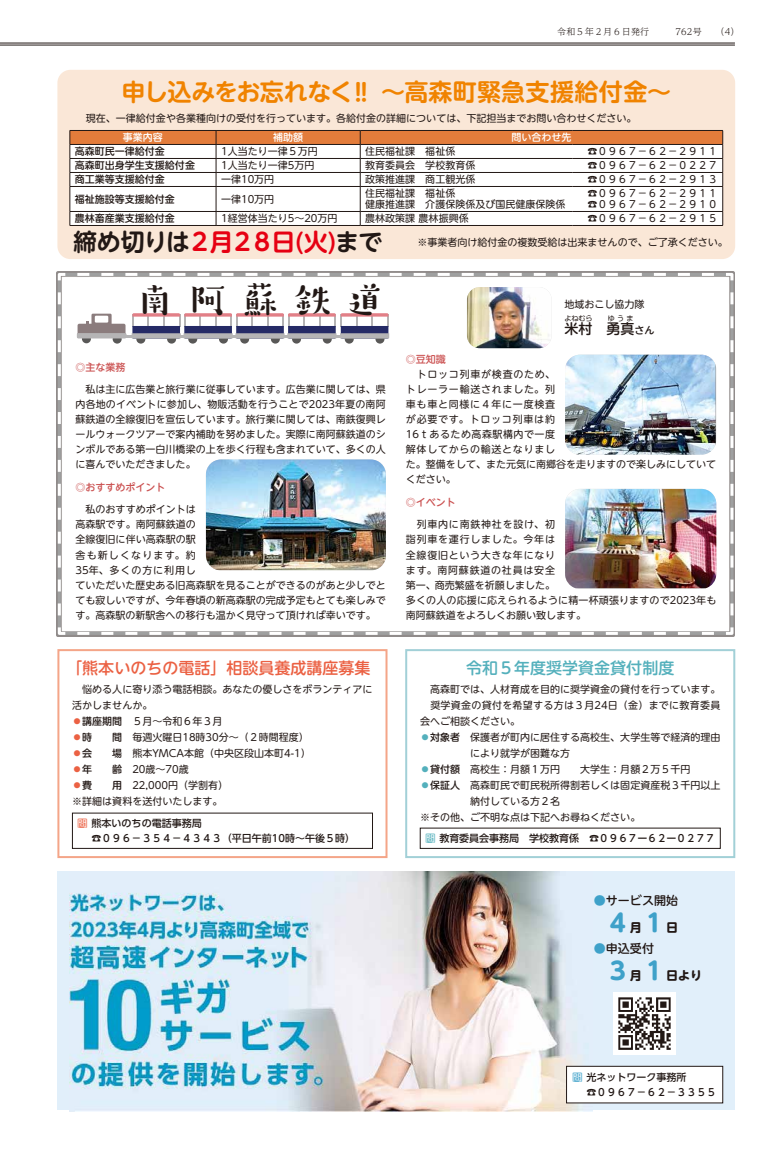
<style>
.page{position:relative;width:772px;height:1151px;background:#fff}
.page>*{position:absolute;margin:0;border:0;box-sizing:border-box;transform-origin:0 0}
.t1{font:500 37.7px "Suzumushi Std";letter-spacing:.39em;color:#221815}
.t2{font:700 24px "UD Shin M Go Pr 6 N De";letter-spacing:.005em;color:#f08300}
.t3{font:700 24px "UD Shin M Go Pr 6 N De";letter-spacing:-.08em;color:#e60012}
.t4{font:700 24px "UD Shin M Go Pr 6 N";color:#3ea1c9}
.t5{font:500 16px "UD Shin M Go Pr 6 N";color:#eb6143}
.t6{font:500 16px "UD Shin M Go Pr 6 N";color:#54b0bc}
.t7{font:500 14px "UD Shin M Go Pr 6 N";color:#221815}
.t8{font:500 12px "UD Shin M Go Pr 6 N";color:#221815}
.t9{font:700 12px "UD Shin M Go Pr 6 N";color:#221815}
.t10{font:10px/15px "UD Shin M Go Pr 6 N";color:#221815}
.t11{font:10px/15px "UD Shin M Go Pr 6 N";letter-spacing:.07em;color:#221815}
.t12{font:500 10px/15px "UD Shin Go Pr 6 N";color:#221815}
.t13{font:500 10px "UD Shin M Go Pr 6 N";color:#221815}
.t14{font:10px "UD Shin M Go Pr 6 N";letter-spacing:.025em;color:#221815}
.t15{font:500 10px "UD Shin M Go Pro";color:#cb5252}
.t16{font:500 10px "UD Shin M Go Pr 6 N";color:#fff}
.t17{font:10px "UD Shin M Go Pr 6 N";color:#eb6143}
.t18{font:500 10px "UD Shin M Go Pr 6 N";color:#cb5252}
.t19{font:300 9px "UD Reimin Pro";letter-spacing:.025em;color:#221815}
.t20{font:7px "Shin Go Pr 6 N";color:#221815}
.s1{color:#221815}
.s2{font-size:14px}
.s3{font-weight:500;color:#eb6143}
.s4{font-weight:500}
.s5{color:#eb6143}
.s6{font-weight:500;color:#221815}
.s7{font-weight:500;color:#54b0bc}
.s8{color:#54b0bc}
.s9{color:#3ea1c9}
.s10{font-size:12px;color:#221815}
.s11{font-size:24px;color:#3ea1c9}
</style>
<div class="page">
<div style="left:57px;top:871px;width:677px;height:239px;background:#e1effa"></div>
<img style="left:69px;top:871px;width:523px;height:240px">
<div style="left:57px;top:70px;width:677px;height:189px;background:#fae7d7;border-radius:13px"></div>
<svg style="left:70px;top:130px;width:653px;height:95px;background:#ecddd4"></svg>
<hr style="left:70px;top:225px;width:146px;height:1px;background:#221815">
<hr style="left:216px;top:225px;width:144px;height:1px;background:#221815">
<hr style="left:360px;top:225px;width:212px;height:1px;background:#221815">
<hr style="left:572px;top:225px;width:150px;height:1px;background:#221815">
<img style="left:613px;top:992px;width:62px;height:62px">
<div style="left:566px;top:1066px;width:156px;height:37px;background:#fff"></div>
<div style="left:566px;top:1066px;width:156px;height:37px;border:1px solid #221815"></div>
<svg style="left:56px;top:271px;width:678px;height:365px"></svg>
<div style="left:136px;top:335px;width:9px;height:9px;background:#595857;border-radius:50%"></div>
<div style="left:167px;top:335px;width:9px;height:9px;background:#595857;border-radius:50%"></div>
<div style="left:188px;top:335px;width:9px;height:9px;background:#595857;border-radius:50%"></div>
<div style="left:219px;top:335px;width:9px;height:9px;background:#595857;border-radius:50%"></div>
<div style="left:240px;top:335px;width:9px;height:9px;background:#595857;border-radius:50%"></div>
<div style="left:271px;top:335px;width:9px;height:9px;background:#595857;border-radius:50%"></div>
<div style="left:292px;top:335px;width:9px;height:9px;background:#595857;border-radius:50%"></div>
<div style="left:322px;top:335px;width:9px;height:9px;background:#595857;border-radius:50%"></div>
<div style="left:344px;top:335px;width:9px;height:9px;background:#595857;border-radius:50%"></div>
<div style="left:375px;top:335px;width:9px;height:9px;background:#595857;border-radius:50%"></div>
<div style="left:82px;top:334px;width:9px;height:9px;background:#595857;border-radius:50%"></div>
<div style="left:113px;top:335px;width:9px;height:9px;background:#595857;border-radius:50%"></div>
<svg style="left:77px;top:313px;width:312px;height:26px"></svg>
<img style="left:206px;top:459px;width:179px;height:111px">
<img style="left:564px;top:489px;width:151px;height:99px">
<img style="left:564px;top:355px;width:151px;height:100px">
<img style="left:466px;top:287px;width:85px;height:61px">
<div style="left:57px;top:649px;width:330px;height:209px;border:2px solid #f4a588"></div>
<div style="left:405px;top:649px;width:329px;height:209px;border:2px solid #a2d0d7"></div>
<hr style="left:0;top:45px;width:734px;height:1px;background:#221815">
<hr style="left:0;top:43px;width:734px;height:1px;background:#221815">
<p class="t19" style="left:556px;top:25px;width:94px">令和５年２月６日発行</p>
<p class="t19" style="left:675px;top:25px;width:28px">762号</p>
<p class="t19" style="left:715px;top:25px;width:25px">（4）</p>
<h2 class="t2" style="left:121px;top:71px;width:551px">申し込みをお忘れなく！！ ～高森町緊急支援給付金～</h2>
<p class="t10" style="left:86px;top:110px;width:551px">現在、一律給付金や各業種向けの受付を行っています。各給付金の詳細については、下記担当までお問い合わせください。</p>
<p class="t16" style="left:123px;top:129px;width:42px">事業内容</p>
<p class="t16" style="left:273px;top:129px;width:31px">補助額</p>
<p class="t16" style="left:511px;top:129px;width:61px">問い合わせ先</p>
<p class="t13" style="left:75px;top:143px;width:91px">高森町民一律給付金</p>
<p class="t10" style="left:221px;top:143px;width:98px">1人当たり一律５万円</p>
<p class="t10" style="left:365px;top:143px;width:91px">住民福祉課　福祉係</p>
<p class="t10" style="left:587px;top:143px;width:131px">☎０９６７−６２−２９１１</p>
<p class="t13" style="left:75px;top:157px;width:121px">高森町出身学生支援給付金</p>
<p class="t10" style="left:221px;top:157px;width:95px">1人当たり一律5万円</p>
<p class="t10" style="left:365px;top:157px;width:111px">教育委員会　学校教育係</p>
<p class="t10" style="left:587px;top:157px;width:131px">☎０９６７−６２−０２２７</p>
<p class="t13" style="left:75px;top:171px;width:91px">商工業等支援給付金</p>
<p class="t10" style="left:221px;top:171px;width:55px">一律10万円</p>
<p class="t10" style="left:365px;top:171px;width:111px">政策推進課　商工観光係</p>
<p class="t10" style="left:587px;top:171px;width:131px">☎０９６７−６２−２９１３</p>
<p class="t13" style="left:75px;top:191px;width:101px">福祉施設等支援給付金</p>
<p class="t10" style="left:221px;top:191px;width:55px">一律10万円</p>
<p class="t10" style="left:365px;top:187px;width:201px;line-height:11px">住民福祉課　福祉係<br>健康推進課　介護保険係及び国民健康保険係</p>
<p class="t10" style="left:587px;top:187px;width:131px;line-height:11px">☎０９６７−６２−２９１１☎０９６７−６２−２９１０</p>
<p class="t13" style="left:75px;top:210px;width:101px">農林畜産業支援給付金</p>
<p class="t10" style="left:221px;top:210px;width:118px">1経営体当たり5～20万円</p>
<p class="t10" style="left:365px;top:210px;width:105px">農林政策課農林振興係</p>
<p class="t10" style="left:587px;top:210px;width:131px">☎０９６７−６２−２９１５</p>
<h2 class="t3" style="left:73px;top:222px;width:311px"><span class="s1">締め切りは</span>２月２８日(火)<span class="s1">まで</span></h2>
<p class="t10" style="left:417px;top:234px;width:311px">※事業者向け給付金の複数受給は出来ませんので、ご了承ください。</p>
<h1 class="t1" style="left:136px;top:275px;width:249px">南阿蘇鉄道</h1>
<p class="t15" style="left:75px;top:359px;width:51px">◎主な業務</p>
<p class="t10" style="left:75px;top:382px;width:311px;text-align:justify">　私は主に広告業と旅行業に従事しています。広告業に関しては、県内各地のイベントに参加し、物販活動を行うことで2023年夏の南阿蘇鉄道の全線復旧を宣伝しています。旅行業に関しては、南鉄復興レールウォークツアーで案内補助を努めました。実際に南阿蘇鉄道のシンボルである第一白川橋梁の上を歩く行程も含まれていて、多くの人に喜んでいただきました。</p>
<p class="t15" style="left:75px;top:479px;width:91px">◎おすすめポイント</p>
<p class="t10" style="left:75px;top:502px;width:311px">　私のおすすめポイントは<br>高森駅です。南阿蘇鉄道の<br>全線復旧に伴い高森駅の駅<br>舎も新しくなります。約<br>35年、多くの方に利用し<br>ていただいた歴史ある旧高森駅を見ることができるのがあと少しでとても寂しいですが、今年春頃の新高森駅の完成予定もとても楽しみです。高森駅の新駅舎への移行も温かく見守って頂ければ幸いです。</p>
<p class="t10" style="left:564px;top:296px;width:81px">地域おこし協力隊</p>
<h3 class="t7" style="left:564px;top:317px;width:57px">米村 勇</h3>
<p class="t20" style="left:564px;top:313px;width:29px">よねむら</p>
<p class="t20" style="left:607px;top:313px;width:27px">ゆうま</p>
<p class="t13" style="left:620px;top:322px;width:35px"><span class="s2">真</span>さん</p>
<p class="t18" style="left:405px;top:351px;width:41px">◎豆知識</p>
<p class="t11" style="left:405px;top:367px;width:311px">　トロッコ列車が検査のため、<br>トレーラー輸送されました。列<br>車も車と同様に４年に一度検査<br>が必要です。トロッコ列車は約<br>16ｔあるため高森駅構内で一度<br>解体してからの輸送となりまし<br>た。整備をして、また元気に南郷谷を走りますので楽しみにしていてください。</p>
<p class="t15" style="left:405px;top:494px;width:51px">◎イベント</p>
<p class="t10" style="left:405px;top:517px;width:312px">　列車内に南鉄神社を設け、初<br>詣列車を運行しました。今年は<br>全線復旧という大きな年になり<br>ます。南阿蘇鉄道の社員は安全<br>第一、商売繁盛を祈願しました。<br>多くの人の応援に応えられるように精一杯頑張りますので2023年も南阿蘇鉄道をよろしくお願い致します。</p>
<h3 class="t5" style="left:66px;top:655px;width:305px">「熊本いのちの電話」相談員養成講座募集</h3>
<h3 class="t6" style="left:466px;top:655px;width:209px">令和５年度奨学資金貸付制度</h3>
<p class="t10" style="left:72px;top:681px;width:301px;line-height:16px">　悩める人に寄り添う電話相談。あなたの優しさをボランティアに活かしませんか。<br><span class="s3">⃝</span><span class="s4">講座期間</span>　５月～令和６年３月<br><span class="s5">⃝</span><span class="s4">時</span></p>
<p class="t10" style="left:112px;top:729px;width:198px"><span class="s4">間</span>　毎週火曜日18時30分～（２時間程度）</p>
<p class="t17" style="left:72px;top:745px;width:21px">⃝<span class="s6">会</span></p>
<p class="t10" style="left:112px;top:745px;width:200px"><span class="s4">場</span>　熊本YMCA本館（中央区段山本町4-1）</p>
<p class="t17" style="left:72px;top:761px;width:21px">⃝<span class="s6">年</span></p>
<p class="t10" style="left:112px;top:761px;width:78px"><span class="s4">齢</span>　20歳～70歳</p>
<p class="t17" style="left:72px;top:777px;width:21px">⃝<span class="s6">費</span></p>
<p class="t10" style="left:72px;top:777px;width:157px;line-height:16px;text-indent:40px"><span class="s4">用</span>　22,000円（学割有）※詳細は資料を送付いたします。</p>
<p class="t12" style="left:91px;top:815px;width:265px;text-indent:-14px"><span class="s5">問</span>熊本いのちの電話事務局　<br>☎０９６−３５４−４３４３（平日午前10時～午後５時）</p>
<p class="t10" style="left:420px;top:681px;width:301px">　高森町では、人材育成を目的に奨学資金の貸付を行っています。</p>
<p class="t14" style="left:420px;top:697px;width:301px">　奨学資金の貸付を希望する方は３月24日（金）までに教育委員</p>
<p class="t10" style="left:420px;top:713px;width:102px">会へご相談ください。</p>
<p class="t10" style="left:420px;top:729px;width:301px"><span class="s7">⃝</span><span class="s4">対象者</span>　保護者が町内に居住する高校生、大学生等で経済的理由</p>
<p class="t10" style="left:470px;top:745px;width:101px">により就学が困難な方</p>
<p class="t10" style="left:420px;top:761px;width:271px"><span class="s7">⃝</span><span class="s4">貸付額</span>　高校生：月額１万円　　大学生：月額２万５千円</p>
<p class="t10" style="left:420px;top:777px;width:301px"><span class="s7">⃝</span><span class="s4">保証人</span>　高森町民で町民税所得割若しくは固定資産税３千円以上</p>
<p class="t10" style="left:470px;top:793px;width:91px">納付している方２名</p>
<p class="t10" style="left:420px;top:809px;width:221px">※その他、ご不明な点は下記へお尋ねください。</p>
<p class="t12" style="left:425px;top:830px;width:291px"><span class="s8">問</span> 教育委員会事務局　学校教育係　☎０９６７ー６２ー０２７７</p>
<p class="t8" style="left:593px;top:890px;width:85px"><span class="s9">●</span>サービス開始</p>
<h2 class="t4" style="left:605px;top:902px;width:73px">４<span class="s10">月</span>１<span class="s10">日</span></h2>
<p class="t8" style="left:593px;top:938px;width:61px"><span class="s9">●</span>申込受付</p>
<p class="t9" style="left:605px;top:965px;width:97px"><span class="s11">３</span>月<span class="s11">１</span>日より</p>
<p class="t12" style="left:586px;top:1069px;width:131px;text-indent:-14px"><span class="s9">問</span> 光ネットワーク事務所　<br>☎０９６７−６２−３３５５</p>
</div>
